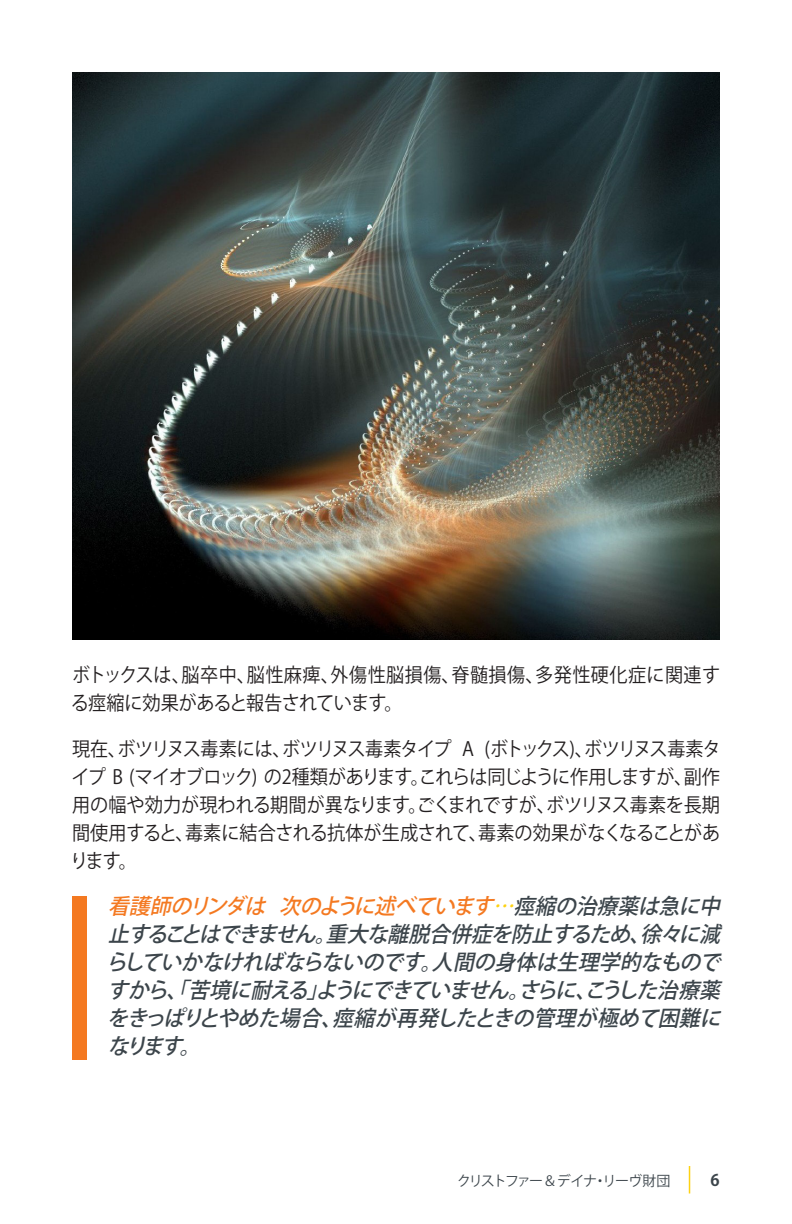
<style>
.page{position:relative;width:792px;height:1224px;background:#fff}
.page>*{position:absolute;margin:0;border:0;box-sizing:border-box;transform-origin:0 0}
.call_outs{font:italic 500 21.6px/28px "Koz Go Pro";color:#3c454b;text-align:justify}
.text{font:19.6px/28px "Koz Go Pro";color:#231f20;scale:.93 1}
.t1{font:700 16px "Koz Go Pro";color:#3c454b}
.t2{font:14px "Koz Go Pro";letter-spacing:-.11em;color:#3c454b}
.s1{color:#f47921}
.s2{color:#fdd214}
</style>
<div class="page">
<svg style="left:689px;top:1166px;width:1px;height:28px"></svg>
<div style="left:72px;top:896px;width:14px;height:164px;background:#f47921"></div>
<img style="left:72px;top:72px;width:648px;height:567px">
<p class="text" style="left:71px;top:661px;width:700px">ボトックスは、脳卒中、脳性麻痺、外傷性脳損傷、脊髄損傷、多発性硬化症に関連する痙縮に効果があると報告されています。</p>
<p class="text" style="left:70px;top:735px;width:701px;text-align:justify">現在、ボツリヌス毒素には、ボツリヌス毒素タイプ A (ボトックス)、ボツリヌス毒素タイプ B (マイオブロック) の2種類があります。これらは同じように作用しますが、副作用の幅や効力が現われる期間が異なります。ごくまれですが、ボツリヌス毒素を長期間使用すると、毒素に結合される抗体が生成されて、毒素の効果がなくなることがあります。</p>
<p class="call_outs" style="left:106px;top:893px;width:622px"><span class="s1">看護師のリンダは次のように述べています</span><span class="s2">…</span>痙縮の治療薬は急に中止することはできません。重大な離脱合併症を防止するため、徐々に減らしていかなければならないのです。人間の身体は生理学的なものですから、「苦境に耐える」ようにできていません。さらに、こうした治療薬をきっぱりとやめた場合、痙縮が再発したときの管理が極めて困難になります。</p>
<p class="t2" style="left:457px;top:1172px;width:215px">クリストファー＆デイナ・リーヴ財団</p>
<p class="t1" style="left:710px;top:1170px;width:11px">6</p>
</div>
